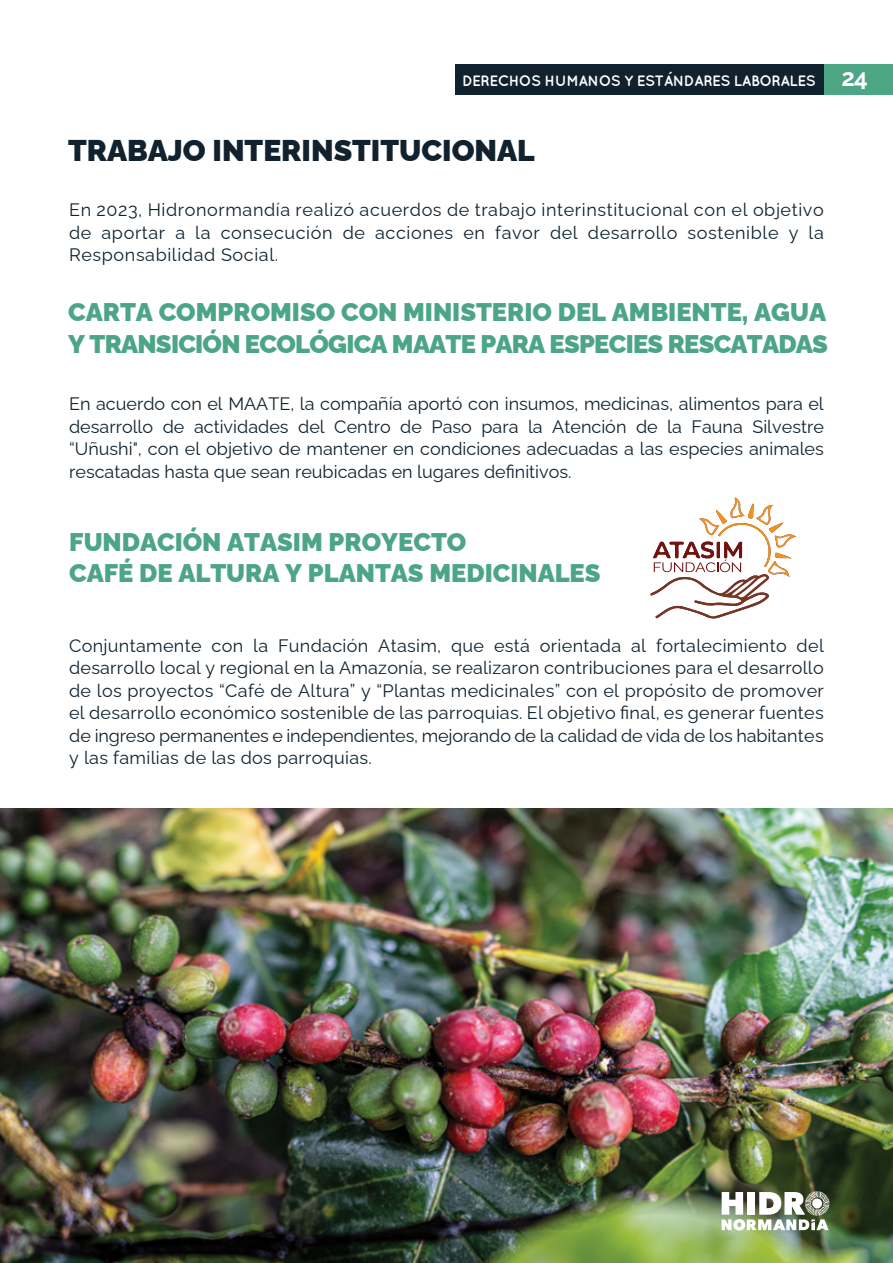
<style>
.page{position:relative;width:893px;height:1263px;background:#fff}
.page>*{position:absolute;margin:0;border:0;box-sizing:border-box;transform-origin:0 0}
.t1{font:900 30px "Raleway";color:#11222e}
.t2{font:900 25.5px/31.5px "Raleway";letter-spacing:-.03em;color:#4ca585}
.t3{font:900 25.5px/31.5px "Raleway";color:#4ca585}
.t4{font:18px/22.5px "Raleway";letter-spacing:.015em;color:#11222e;text-align:justify}
.t5{font:700 15px "Quicksand";letter-spacing:-.035em;color:#fff}
.s1{font-family:"Raleway";font-size:24px}
</style>
<div class="page">
<img style="left:0;top:809px;width:893px;height:454px">
<div style="left:455px;top:65px;width:438px;height:30px;background:#11222e"></div>
<div style="left:824px;top:65px;width:69px;height:30px;background:#4ca585"></div>
<svg style="left:650px;top:497px;width:146px;height:122px"></svg>
<img style="left:722px;top:1191px;width:107px;height:39px">
<p class="t5" style="left:462px;top:71px;width:407px">DERECHOS HUMANOS Y ESTÁNDARES LABORALES <span class="s1">24</span></p>
<h1 class="t1" style="left:68px;top:127px;width:468px">TRABAJO INTERINSTITUCIONAL</h1>
<p class="t4" style="left:69px;top:197px;width:756px">En 2023, Hidronormandía realizó acuerdos de trabajo interinstitucional con el objetivo de aportar a la consecución de acciones en favor del desarrollo sostenible y la Responsabilidad Social.</p>
<h2 class="t2" style="left:68px;top:294px;width:761px">CARTA COMPROMISO CON MINISTERIO DEL AMBIENTE, AGUA<br>Y TRANSICIÓN ECOLÓGICA MAATE PARA ESPECIES RESCATADAS</h2>
<p class="t4" style="left:69px;top:390px;width:756px">En acuerdo con el MAATE, la compañía aportó con insumos, medicinas, alimentos para el desarrollo de actividades del Centro de Paso para la Atención de la Fauna Silvestre “Uñushi", con el objetivo de mantener en condiciones adecuadas a las especies animales rescatadas hasta que sean reubicadas en lugares definitivos.</p>
<h2 class="t3" style="left:69px;top:523px;width:533px">FUNDACIÓN ATASIM PROYECTO<br>CAFÉ DE ALTURA Y PLANTAS MEDICINALES</h2>
<p class="t4" style="left:69px;top:632px;width:756px">Conjuntamente con la Fundación Atasim, que está orientada al fortalecimiento del desarrollo local y regional en la Amazonía, se realizaron contribuciones para el desarrollo de los proyectos “Café de Altura” y “Plantas medicinales” con el propósito de promover el desarrollo económico sostenible de las parroquias. El objetivo final, es generar fuentes de ingreso permanentes e independientes, mejorando de la calidad de vida de los habitantes y las familias de las dos parroquias.</p>
</div>
